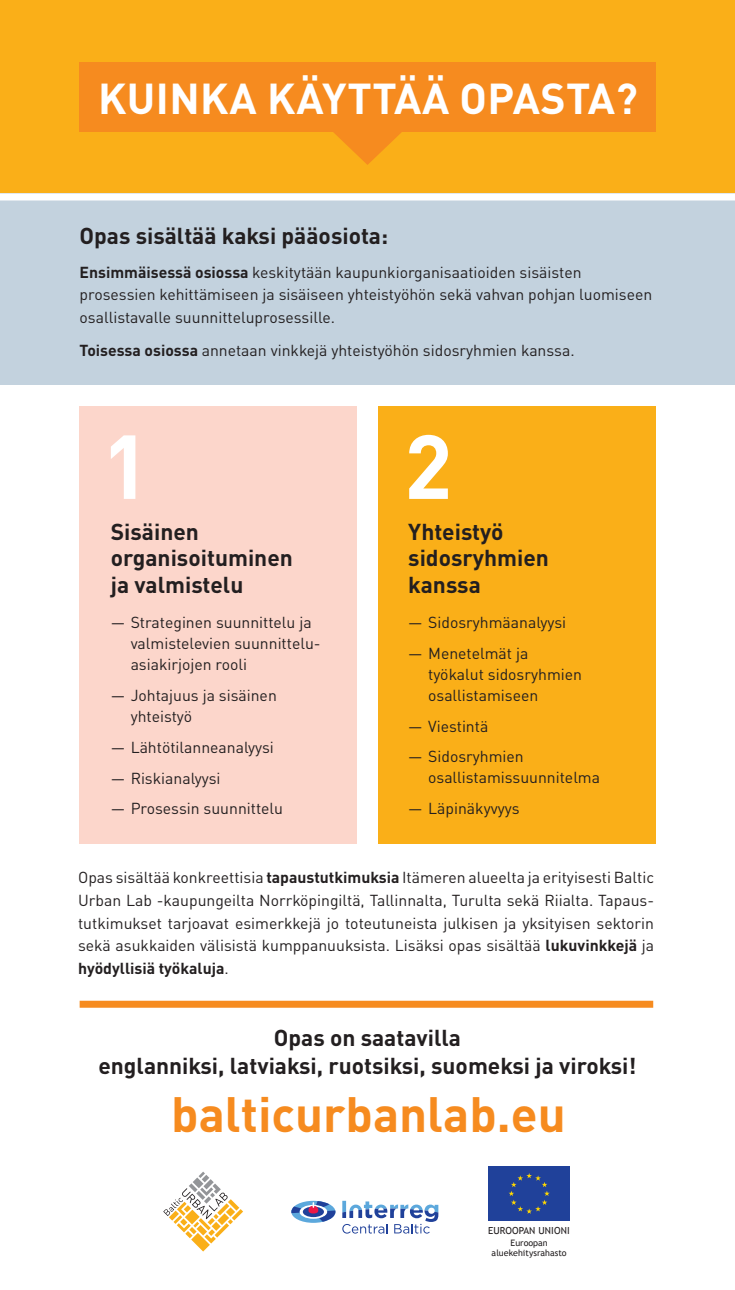
<style>
.page{position:relative;width:735px;height:1290px;background:#fff}
.page>*{position:absolute;margin:0;border:0;box-sizing:border-box;transform-origin:0 0}
.t1{font:700 89.25px "DINOT";color:#fff}
.t2{font:700 49px "DINOT";color:#f68b1f}
.t3{font:700 42.7px "DINOT";letter-spacing:.01em;color:#fff}
.t4{font:700 22.75px/26.2px "DINOT";color:#231f20}
.t5{font:15.75px/21px "DINOT";color:#231f20}
.t6{font:9.8px "Trebuchet MS";letter-spacing:.01em;color:#231f20}
.t7{font:8.92px/10.7px "Trebuchet MS";color:#231f20;text-align:center}
.s1{font-weight:700}
</style>
<div class="page">
<div style="left:79px;top:406px;width:277px;height:437px;background:#fcd6cb"></div>
<div style="left:378px;top:406px;width:277px;height:437px;background:#faaf18"></div>
<div style="left:0;top:0;width:734px;height:193px;background:#faaf18"></div>
<div style="left:0;top:193px;width:734px;height:191px;background:#c3d2de"></div>
<svg style="left:342px;top:1201px;width:96px;height:32px"></svg>
<svg style="left:291px;top:1201px;width:44px;height:22px"></svg>
<div style="left:488px;top:1166px;width:81px;height:54px;background:#20419a"></div>
<svg style="left:508px;top:1173px;width:41px;height:41px"></svg>
<svg style="left:163px;top:1171px;width:80px;height:80px"></svg>
<div style="left:0;top:193px;width:734px;height:7px;background:#fff"></div>
<div style="left:79px;top:62px;width:576px;height:70px;background:#f68b1f"></div>
<svg style="left:333px;top:132px;width:69px;height:33px"></svg>
<div style="left:80px;top:1001px;width:573px;height:7px;background:#f68b1f"></div>
<h3 class="t3" style="left:98px;top:71px;width:541px">KUINKA KÄYTTÄÄ OPASTA?</h3>
<h3 class="t4" style="left:79px;top:222px;width:310px">Opas sisältää kaksi pääosiota:</h3>
<p class="t5" style="left:80px;top:260px;width:573px;line-height:22.8px"><span class="s1">Ensimmäisessä osiossa</span> keskitytään kaupunkiorganisaatioiden sisäisten prosessien kehittämiseen ja sisäiseen yhteistyöhön sekä vahvan pohjan luomiseen osallistavalle suunnitteluprosessille.</p>
<p class="t5" style="left:80px;top:339px;width:496px"><span class="s1">Toisessa osiossa</span> annetaan vinkkejä yhteistyöhön sidosryhmien kanssa.</p>
<h1 class="t1" style="left:102px;top:408px;width:50px">1</h1>
<h1 class="t1" style="left:403px;top:408px;width:50px">2</h1>
<h3 class="t4" style="left:111px;top:518px;width:183px">Sisäinen organisoituminen ja valmistelu</h3>
<h3 class="t4" style="left:408px;top:518px;width:142px">Yhteistyö sidosryhmien kanssa</h3>
<p class="t5" style="left:131px;top:611px;width:189px;text-indent:-20px">— Strateginen suunnittelu ja valmistelevien suunnittelu&shy;asiakirjojen rooli</p>
<p class="t5" style="left:131px;top:684px;width:148px;text-indent:-20px">— Johtajuus ja sisäinen yhteistyö</p>
<p class="t5" style="left:111px;top:736px;width:164px">— Lähtötilanneanalyysi</p>
<p class="t5" style="left:111px;top:767px;width:111px">— Riskianalyysi</p>
<p class="t5" style="left:111px;top:798px;width:174px">— Prosessin suunnittelu</p>
<p class="t5" style="left:408px;top:611px;width:159px">— Sidosryhmäanalyysi</p>
<p class="t5" style="left:428px;top:642px;width:155px;text-indent:-20px">— Menetelmät ja työkalut sidosryhmien osallistamiseen</p>
<p class="t5" style="left:408px;top:715px;width:81px">— Viestintä</p>
<p class="t5" style="left:428px;top:746px;width:173px;text-indent:-20px">— Sidosryhmien osallistamissuunnitelma</p>
<p class="t5" style="left:408px;top:798px;width:113px">— Läpinäkyvyys</p>
<p class="t5" style="left:78px;top:866px;width:577px;line-height:22.8px">Opas sisältää konkreettisia <span class="s1">tapaustutkimuksia</span> Itämeren alueelta ja erityisesti Baltic Urban Lab -kaupungeilta Norrköpingiltä, Tallinnalta, Turulta sekä Riialta. Tapaus&shy;tutkimukset tarjoavat esimerkkejä jo toteutuneista julkisen ja yksityisen sektorin sekä asukkaiden välisistä kumppanuuksista. Lisäksi opas sisältää <span class="s1">lukuvinkkejä</span> ja <span class="s1">hyödyllisiä työkaluja</span>.</p>
<h3 class="t4" style="left:98px;top:1023px;width:539px;line-height:28px;text-align:center">Opas on saatavilla<br>englanniksi, latviaksi, ruotsiksi, suomeksi ja viroksi!</h3>
<h2 class="t2" style="left:171px;top:1082px;width:396px">balticurbanlab.eu</h2>
<p class="t6" style="left:488px;top:1224px;width:83px">EUROOPAN UNIONI</p>
<p class="t7" style="left:491px;top:1237px;width:76px">Euroopan aluekehitysrahasto</p>
</div>
